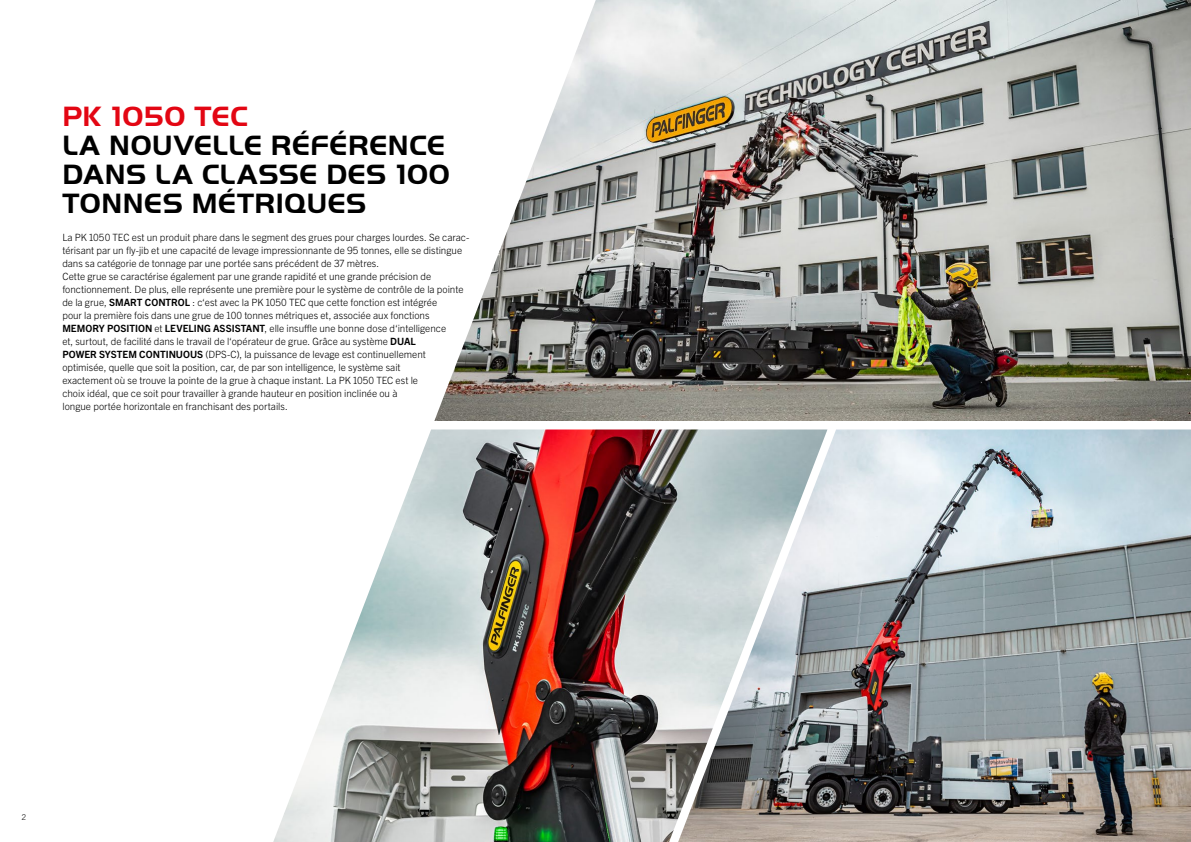
<style>
.page{position:relative;width:1191px;height:842px;background:#fff}
.page>*{position:absolute;margin:0;border:0;box-sizing:border-box;transform-origin:0 0}
.t1{font:700 29px/29px "Palfinger Handel Gothic";letter-spacing:.02em;color:#000}
.t2{font:700 29px "Palfinger Handel Gothic";letter-spacing:.02em;color:#e30613}
.t3{font:300 10px/13px "Trade Gothic Next LT Pro";color:#000}
.t4{font:300 8px "Trade Gothic Next LT Pro";color:#000}
.s1{font-weight:700}
</style>
<div class="page">
<img style="left:434px;top:0;width:757px;height:421px">
<img style="left:827px;top:429px;width:364px;height:413px">
<img style="left:273px;top:429px;width:554px;height:413px">
<h1 class="t2" style="left:62px;top:100px;width:187px">PK 1050 TEC</h1>
<h1 class="t1" style="left:62px;top:132px;width:389px">LA NOUVELLE RÉFÉRENCE<br>DANS LA CLASSE DES 100<br>TONNES MÉTRIQUES</h1>
<p class="t3" style="left:62px;top:230px;width:408px">La PK 1050 TEC est un produit phare dans le segment des grues pour charges lourdes. Se carac&shy;térisant par un fly-jib et une capacité de levage impressionnante de 95 tonnes, elle se distingue dans sa catégorie de tonnage par une portée sans précédent de 37 mètres.<br>Cette grue se caractérise également par une grande rapidité et une grande précision de fonctionnement. De plus, elle représente une première pour le système de contrôle de la pointe de la grue, <span class="s1">SMART CONTROL</span> : c‘est avec la PK 1050 TEC que cette fonction est intégrée<br>pour la première fois dans une grue de 100 tonnes métriques et, associée aux fonctions <span class="s1">MEMORY POSITION</span> et <span class="s1">LEVELING ASSISTANT</span>, elle insuffle une bonne dose d‘intelligence<br>et, surtout, de facilité dans le travail de l‘opérateur de grue. Grâce au système <span class="s1">DUAL<br>POWER SYSTEM CONTINUOUS</span> (DPS-C), la puissance de levage est continuellement optimisée, quelle que soit la position, car, de par son intelligence, le système sait<br>exactement où se trouve la pointe de la grue à chaque instant. La PK 1050 TEC est le<br>choix idéal, que ce soit pour travailler à grande hauteur en position inclinée ou à<br>longue portée horizontale en franchisant des portails.</p>
<p class="t4" style="left:22px;top:812px;width:6px">2</p>
</div>
